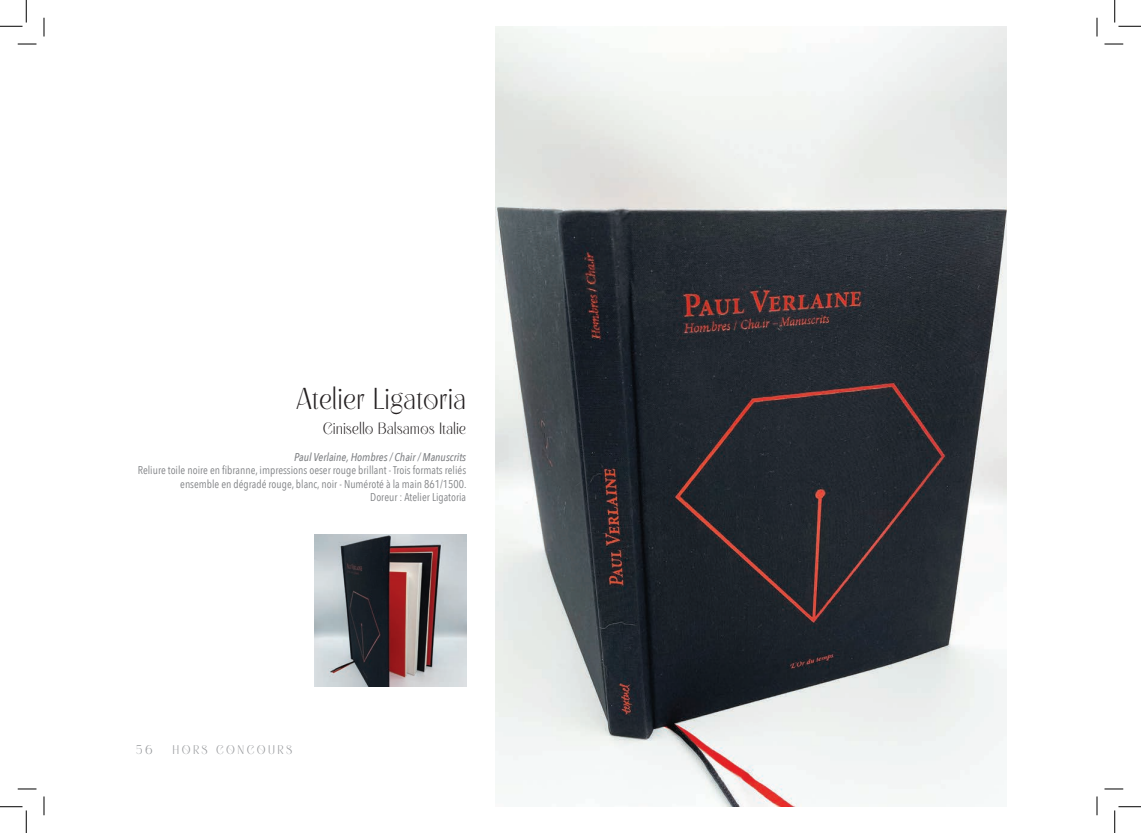
<style>
.page{position:relative;width:1141px;height:833px;background:#fff}
.page>*{position:absolute;margin:0;border:0;box-sizing:border-box;transform-origin:0 0}
.Nom_prénom{font:30px "Chaostiq";color:#231f20}
.Ville{font:16.25px "Chaostiq";color:#231f20}
.Ville-2{font:12.5px "Chaostiq";letter-spacing:.2em;color:#939598}
.Corps{font:11.25px/13.5px "Avenir Next Condensed";color:#808285;text-align:right}
.Corps-2{font:italic 500 11.25px "Avenir Next Condensed";color:#808285}
</style>
<div class="page">
<img style="left:314px;top:534px;width:152px;height:151px">
<img style="left:495px;top:26px;width:511px;height:780px">
<svg style="left:18px;top:43px;width:18px;height:2px"></svg>
<svg style="left:1104px;top:43px;width:19px;height:2px"></svg>
<svg style="left:18px;top:788px;width:18px;height:1px"></svg>
<svg style="left:1104px;top:788px;width:19px;height:1px"></svg>
<svg style="left:43px;top:18px;width:2px;height:18px"></svg>
<svg style="left:43px;top:796px;width:2px;height:18px"></svg>
<svg style="left:1096px;top:18px;width:1px;height:18px"></svg>
<svg style="left:1096px;top:796px;width:1px;height:18px"></svg>
<svg style="left:0;top:0;width:27px;height:27px"></svg>
<svg style="left:0;top:806px;width:27px;height:26px"></svg>
<svg style="left:1114px;top:0;width:26px;height:27px"></svg>
<svg style="left:1114px;top:806px;width:26px;height:26px"></svg>
<p class="Nom_prénom" style="left:296px;top:383px;width:171px">Atelier Ligatoria</p>
<p class="Ville" style="left:323px;top:419px;width:145px">Cinisello Balsamos Italie</p>
<p class="Corps-2" style="left:294px;top:450px;width:174px">Paul Verlaine, Hombres / Chair / Manuscrits</p>
<p class="Corps" style="left:138px;top:463px;width:330px">Reliure toile noire en fibranne, impressions oeser rouge brillant - Trois formats reliés ensemble en dégradé rouge, blanc, noir - Numéroté à la main 861/1500.</p>
<p class="Corps" style="left:370px;top:490px;width:97px">Doreur : Atelier Ligatoria</p>
<p class="Ville-2" style="left:136px;top:742px;width:18px">56</p>
<p class="Ville-2" style="left:172px;top:743px;width:121px">HORS CONCOURS</p>
</div>
